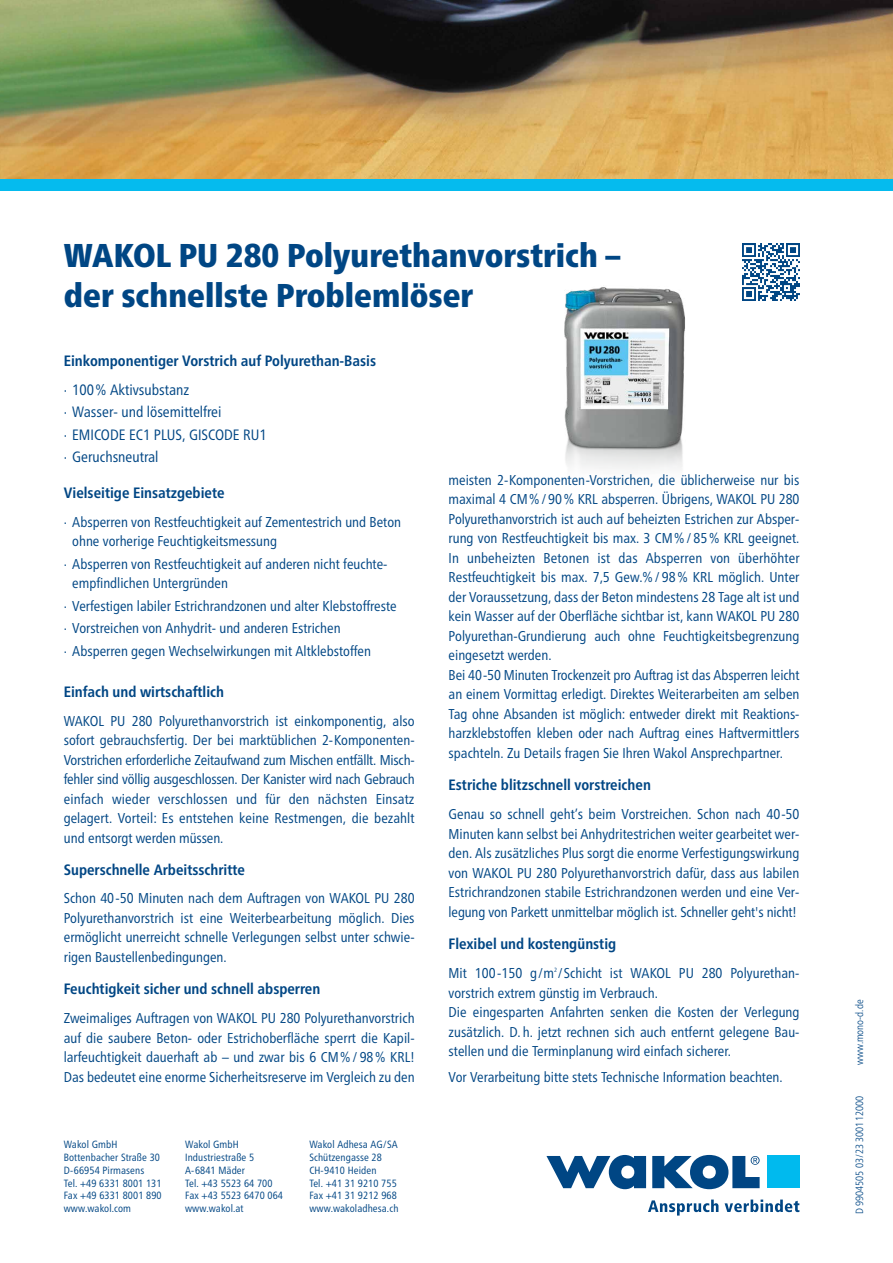
<style>
.page{position:relative;width:893px;height:1263px;background:#fff}
.page>*{position:absolute;margin:0;border:0;box-sizing:border-box;transform-origin:0 0}
.t1{font:900 condensed 33px/40.5px "Frutiger Neue LTW1 G";color:#004684}
.t2{font:700 condensed 15px "Frutiger Neue LTW1 G";color:#004684}
.t3{font:condensed 15px/22.5px "Frutiger Neue LTW1 G";color:#004684}
.t4{font:condensed 14.25px/19.5px "Frutiger Neue LTW1 G";color:#004684}
.t5{font:condensed 10.5px/12.8px "Frutiger Neue LTW1 G";letter-spacing:.01em;color:#004684}
.t6{font:300 condensed 10.5px "Frutiger Neue LTW1 G";color:#004684}
.t7{font:condensed 6.15px "Frutiger Neue LTW1 G";color:#004684}
</style>
<div class="page">
<div style="left:0;top:179px;width:893px;height:12px;background:#05bbee"></div>
<svg style="left:648px;top:1199px;width:70px;height:16px"></svg>
<svg style="left:725px;top:1199px;width:74px;height:13px"></svg>
<svg style="left:546px;top:1155px;width:100px;height:34px"></svg>
<svg style="left:652px;top:1155px;width:108px;height:34px"></svg>
<div style="left:767px;top:1156px;width:32px;height:32px;background:#00baee"></div>
<img style="left:0;top:0;width:893px;height:179px">
<img style="left:742px;top:243px;width:57px;height:57px">
<img style="left:564px;top:287px;width:121px;height:182px">
<h1 class="t1" style="left:64px;top:232px;width:558px">WAKOL PU 280 Polyurethanvorstrich – der schnellste Problemlöser</h1>
<p class="t2" style="left:64px;top:349px;width:314px">Einkomponentiger Vorstrich auf Polyurethan-Basis</p>
<p class="t3" style="left:64px;top:377px;width:204px">· 100% Aktivsubstanz<br>· Wasser- und lösemittelfrei<br>· EMICODE EC1 PLUS, GISCODE RU1 · Geruchsneutral</p>
<p class="t2" style="left:64px;top:481px;width:162px">Vielseitige Einsatzgebiete</p>
<p class="t4" style="left:72px;top:511px;width:330px;text-indent:-9px">· Absperren von Restfeuchtigkeit auf Zementestrich und Beton ohne vorherige Feuchtigkeitsmessung</p>
<p class="t4" style="left:72px;top:553px;width:317px;text-indent:-9px">· Absperren von Restfeuchtigkeit auf anderen nicht feuchte&shy;empfindlichen Untergründen</p>
<p class="t4" style="left:64px;top:593px;width:334px;line-height:22.5px">· Verfestigen labiler Estrichrandzonen und alter Klebstoffreste · Vorstreichen von Anhydrit- und anderen Estrichen<br>· Absperren gegen Wechselwirkungen mit Altklebstoffen</p>
<p class="t2" style="left:64px;top:680px;width:162px">Einfach und wirtschaftlich</p>
<p class="t4" style="left:64px;top:710px;width:352px;text-align:justify">WAKOL PU 280 Polyurethanvorstrich ist einkomponentig, also sofort gebrauchsfertig. Der bei marktüblichen 2-Komponenten-Vorstrichen erforderliche Zeitaufwand zum Mischen entfällt. Misch&shy;fehler sind völlig ausgeschlossen. Der Kanister wird nach Gebrauch einfach wieder verschlossen und für den nächsten Einsatz gelagert. Vorteil: Es entstehen keine Restmengen, die bezahlt und entsorgt werden müssen.</p>
<p class="t2" style="left:64px;top:858px;width:183px">Superschnelle Arbeitsschritte</p>
<p class="t4" style="left:64px;top:887px;width:352px;text-align:justify">Schon 40-50 Minuten nach dem Auftragen von WAKOL PU 280<br>Polyurethanvorstrich ist eine Weiterbearbeitung möglich. Dies ermöglicht unerreicht schnelle Verlegungen selbst unter schwie&shy;rigen Baustellenbedingungen.</p>
<p class="t2" style="left:64px;top:977px;width:258px">Feuchtigkeit sicher und schnell absperren</p>
<p class="t4" style="left:64px;top:1007px;width:352px;text-align:justify">Zweimaliges Auftragen von WAKOL PU 280 Polyurethanvorstrich auf die saubere Beton- oder Estrichoberfläche sperrt die Kapil&shy;larfeuchtigkeit dauerhaft ab – und zwar bis 6 CM%/ 98% KRL!<br>Das bedeutet eine enorme Sicherheitsreserve im Vergleich zu den</p>
<p class="t5" style="left:64px;top:1137px;width:99px">Wakol GmbH<br>Bottenbacher Straße 30<br>D-66954 Pirmasens<br>Tel. +49 6331 8001 131<br>Fax +49 6331 8001 890 www.wakol.com</p>
<p class="t5" style="left:309px;top:1137px;width:91px">Wakol Adhesa AG/SA<br>Schützengasse 28<br>CH-9410 Heiden<br>Tel. +41 31 9210 755<br>Fax +41 31 9212 968 www.wakoladhesa.ch</p>
<p class="t5" style="left:185px;top:1137px;width:99px">Wakol GmbH<br>Industriestraße 5<br>A-6841 Mäder<br>Tel. +43 5523 64 700<br>Fax +43 5523 6470 064 www.wakol.at</p>
<p class="t4" style="left:449px;top:469px;width:352px">meisten 2-Komponenten-Vorstrichen, die üblicherweise nur bis maximal 4 CM%/90% KRL absperren. Übrigens, WAKOL PU 280<br>Polyurethanvorstrich ist auch auf beheizten Estrichen zur Absper&shy;rung von Restfeuchtigkeit bis max. 3 CM%/85% KRL geeignet.<br>In unbeheizten Betonen ist das Absperren von überhöhter Restfeuchtigkeit bis max. 7,5 Gew.%/98% KRL möglich. Unter der Voraussetzung, dass der Beton mindestens 28 Tage alt ist und kein Wasser auf der Oberfläche sichtbar ist, kann WAKOL PU 280<br>Polyurethan-Grundierung auch ohne Feuchtigkeitsbegrenzung eingesetzt werden.<br>Bei 40-50 Minuten Trockenzeit pro Auftrag ist das Absperren leicht an einem Vormittag erledigt. Direktes Weiterarbeiten am selben Tag ohne Absanden ist möglich: entweder direkt mit Reaktions&shy;harzklebstoffen kleben oder nach Auftrag eines Haftvermittlers spachteln. Zu Details fragen Sie Ihren Wakol Ansprechpartner.</p>
<p class="t2" style="left:449px;top:773px;width:204px">Estriche blitzschnell vorstreichen</p>
<p class="t4" style="left:449px;top:803px;width:352px;text-align:justify">Genau so schnell geht’s beim Vorstreichen. Schon nach 40-50<br>Minuten kann selbst bei Anhydritestrichen weiter gearbeitet wer&shy;den. Als zusätzliches Plus sorgt die enorme Verfestigungswirkung von WAKOL PU 280 Polyurethanvorstrich dafür, dass aus labilen Estrichrandzonen stabile Estrichrandzonen werden und eine Ver&shy;legung von Parkett unmittelbar möglich ist. Schneller geht's nicht!</p>
<p class="t2" style="left:449px;top:932px;width:169px">Flexibel und kostengünstig</p>
<p class="t4" style="left:449px;top:962px;width:352px">Mit 100-150 g/m /Schicht ist WAKOL PU 280 Polyurethan-</p>
<p class="t7" style="left:554px;top:965px;width:4px">2</p>
<p class="t4" style="left:449px;top:982px;width:352px">vorstrich extrem günstig im Verbrauch.<br>Die eingesparten Anfahrten senken die Kosten der Verlegung zusätzlich. D. h. jetzt rechnen sich auch entfernt gelegene Bau&shy;stellen und die Terminplanung wird einfach sicherer.</p>
<p class="t4" style="left:449px;top:1066px;width:336px">Vor Verarbeitung bitte stets Technische Information beachten.</p>
<p class="t6" style="left:852px;top:1065px;width:67px;rotate:-90deg">www.mono-d.de</p>
<p class="t6" style="left:852px;top:1214px;width:119px;rotate:-90deg">D 9904505 03/23 300112000</p>
</div>
